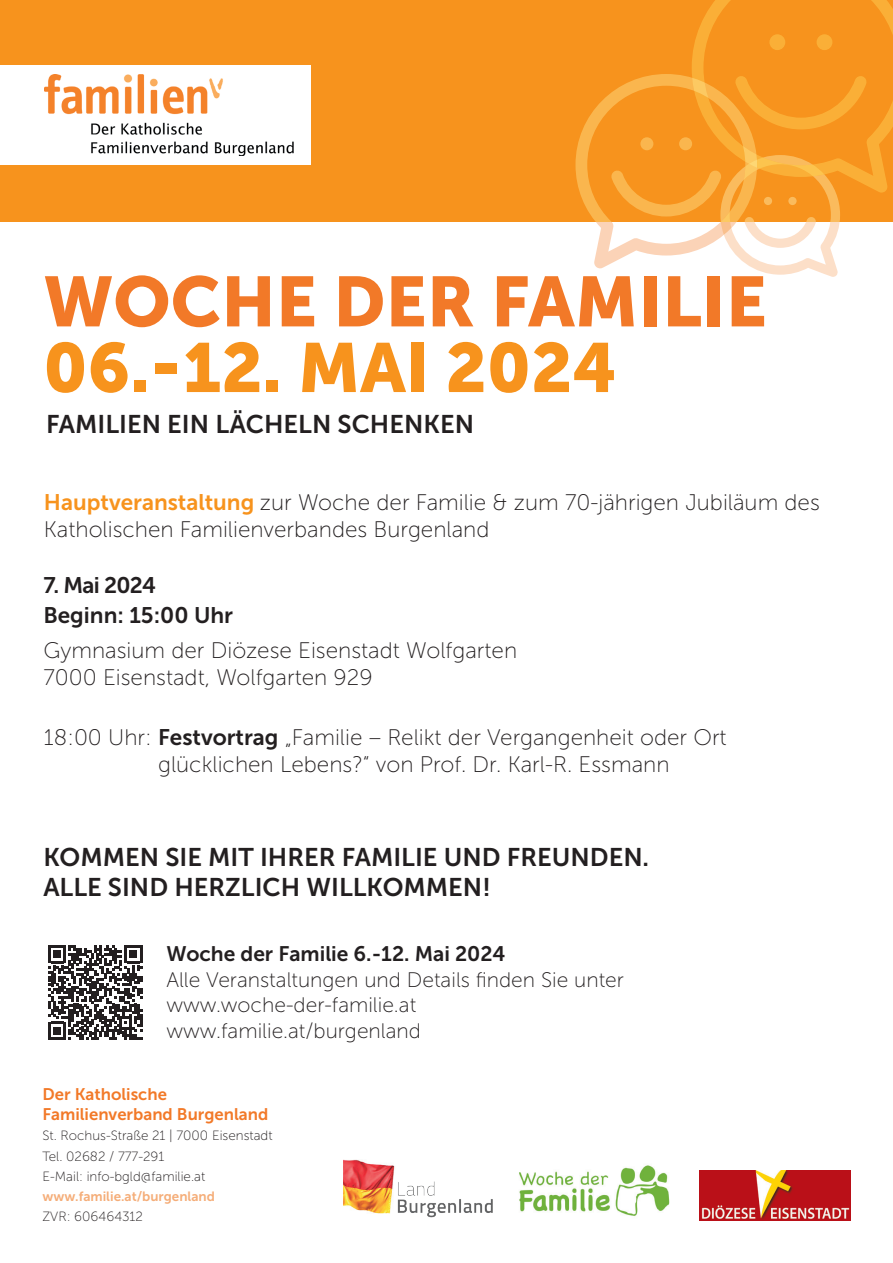
<style>
.page{position:relative;width:893px;height:1263px;background:#fff}
.page>*{position:absolute;margin:0;border:0;box-sizing:border-box;transform-origin:0 0}
.t1{font:70.2px "Museo Sans 900";color:#f27928}
.t2{font:69px "Museo Sans 900";color:#f7931d}
.t3{font:25.5px/30px "Museo Sans 700";color:#231f20}
.t4{font:22.5px/27px "Museo Sans 100";color:#231f20}
.t5{font:22.5px "Museo Sans 700";color:#231f20}
.t6{font:21px/25.5px "Museo Sans 100";color:#231f20}
.t7{font:21px "Museo Sans 700";color:#231f20}
.t8{font:16.8px/20.1px "Museo Sans 700";color:#f27928}
.t9{font:13.35px/20.1px "Museo Sans 100";color:#231f20}
.t10{font:13.35px "Museo Sans 700";color:#f5ad78}
.s1{font-family:"Museo Sans 700";color:#f7931d}
.s2{font-family:"Museo Sans 700"}
</style>
<div class="page">
<div style="left:0;top:0;width:893px;height:221px;background:#f7931d"></div>
<svg style="left:575px;top:0;width:318px;height:277px"></svg>
<div style="left:764px;top:197px;width:8px;height:8px;background:#fabb5d;border-radius:50%"></div>
<svg style="left:788px;top:197px;width:9px;height:8px"></svg>
<div style="left:0;top:65px;width:311px;height:99px;background:#fff"></div>
<img style="left:44px;top:74px;width:250px;height:81px">
<img style="left:519px;top:1165px;width:151px;height:51px">
<img style="left:700px;top:1170px;width:150px;height:50px">
<svg style="left:48px;top:945px;width:94px;height:94px"></svg>
<img style="left:343px;top:1159px;width:150px;height:59px">
<h1 class="t1" style="left:43px;top:262px;width:725px">WOCHE DER FAMILIE</h1>
<h2 class="t2" style="left:43px;top:329px;width:575px">06.-12. MAI 2024</h2>
<p class="t3" style="left:46px;top:409px;width:429px">FAMILIEN EIN LÄCHELN SCHENKEN</p>
<p class="t4" style="left:44px;top:489px;width:777px"><span class="s1">Hauptveranstaltung</span> zur Woche der Familie &amp; zum 70-jährigen Jubiläum des<br>Katholischen Familienverbandes Burgenland</p>
<p class="t5" style="left:43px;top:573px;width:114px">7. Mai 2024</p>
<p class="t5" style="left:43px;top:602px;width:191px">Beginn: 15:00 Uhr</p>
<p class="t4" style="left:43px;top:637px;width:475px">Gymnasium der Diözese Eisenstadt Wolfgarten<br>7000 Eisenstadt, Wolfgarten 929</p>
<p class="t4" style="left:158px;top:724px;width:570px;text-indent:-114px">18:00 Uhr: <span class="s2">Festvortrag</span> „Familie – Relikt der Vergangenheit oder Ort glücklichen Lebens?“ von Prof. Dr. Karl-R. Essmann</p>
<p class="t3" style="left:43px;top:842px;width:607px">KOMMEN SIE MIT IHRER FAMILIE UND FREUNDEN.<br>ALLE SIND HERZLICH WILLKOMMEN!</p>
<p class="t7" style="left:166px;top:942px;width:341px">Woche der Familie 6.-12. Mai 2024</p>
<p class="t6" style="left:166px;top:967px;width:459px">Alle Veranstaltungen und Details finden Sie unter www.woche-der-familie.at www.familie.at/burgenland</p>
<p class="t8" style="left:42px;top:1084px;width:227px">Der Katholische<br>Familienverband Burgenland</p>
<p class="t9" style="left:42px;top:1126px;width:232px">St. Rochus-Straße 21 | 7000 Eisenstadt<br>Tel. 02682 / 777-291<br>E-Mail: info-bgld@familie.at</p>
<p class="t10" style="left:42px;top:1189px;width:174px">www.familie.at/burgenland</p>
<p class="t9" style="left:42px;top:1206px;width:102px">ZVR: 606464312</p>
</div>
